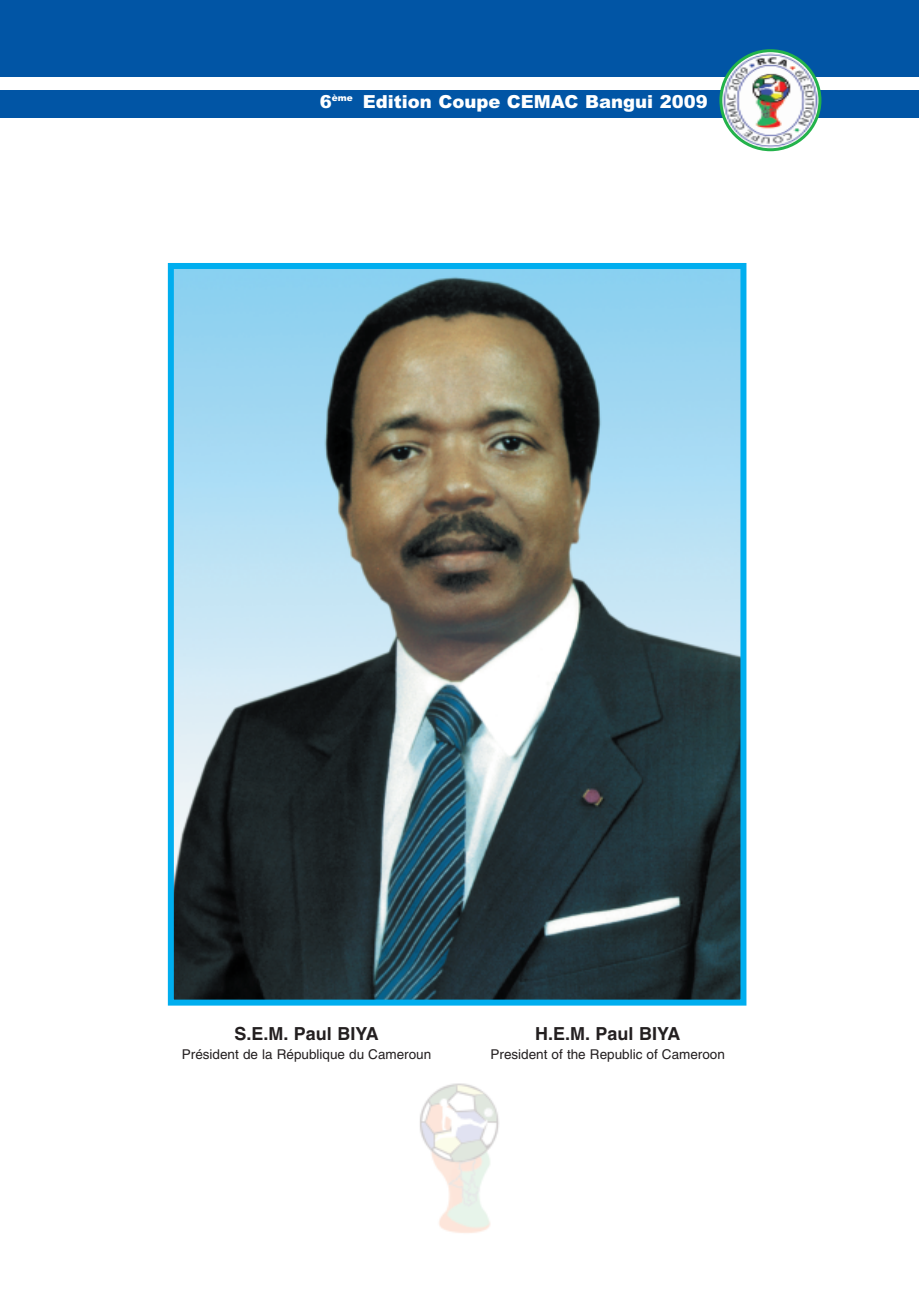
<style>
.page{position:relative;width:920px;height:1290px;background:#fff}
.page>*{position:absolute;margin:0;border:0;box-sizing:border-box;transform-origin:0 0}
.t1{font:900 18px "Arial";color:#fff}
.t2{font:700 18px "Helvetica";color:#231f20}
.t3{font:13.5px "Helvetica";color:#231f20}
</style>
<div class="page">
<img style="left:420px;top:1083px;width:79px;height:150px">
<div style="left:14px;top:1px;width:905px;height:117px;background:#0155a5"></div>
<div style="left:14px;top:77px;width:905px;height:13px;background:#fff"></div>
<img style="left:719px;top:49px;width:102px;height:102px">
<div style="left:0;top:1px;width:14px;height:117px;background:#0155a5"></div>
<div style="left:0;top:77px;width:14px;height:13px;background:#fff"></div>
<img style="left:175px;top:270px;width:564px;height:728px">
<div style="left:168px;top:263px;width:578px;height:742px;border:6px solid #00aeef"></div>
<h1 class="t1" style="left:320px;top:91px;width:390px">6<sup>ème</sup> Edition Coupe CEMAC Bangui 2009</h1>
<h1 class="t2" style="left:234px;top:1027px;width:146px">S.E.M. Paul BIYA</h1>
<p class="t3" style="left:182px;top:1049px;width:251px">Président de la République du Cameroun</p>
<h1 class="t2" style="left:535px;top:1027px;width:147px">H.E.M. Paul BIYA</h1>
<p class="t3" style="left:490px;top:1049px;width:236px">President of the Republic of Cameroon</p>
</div>
